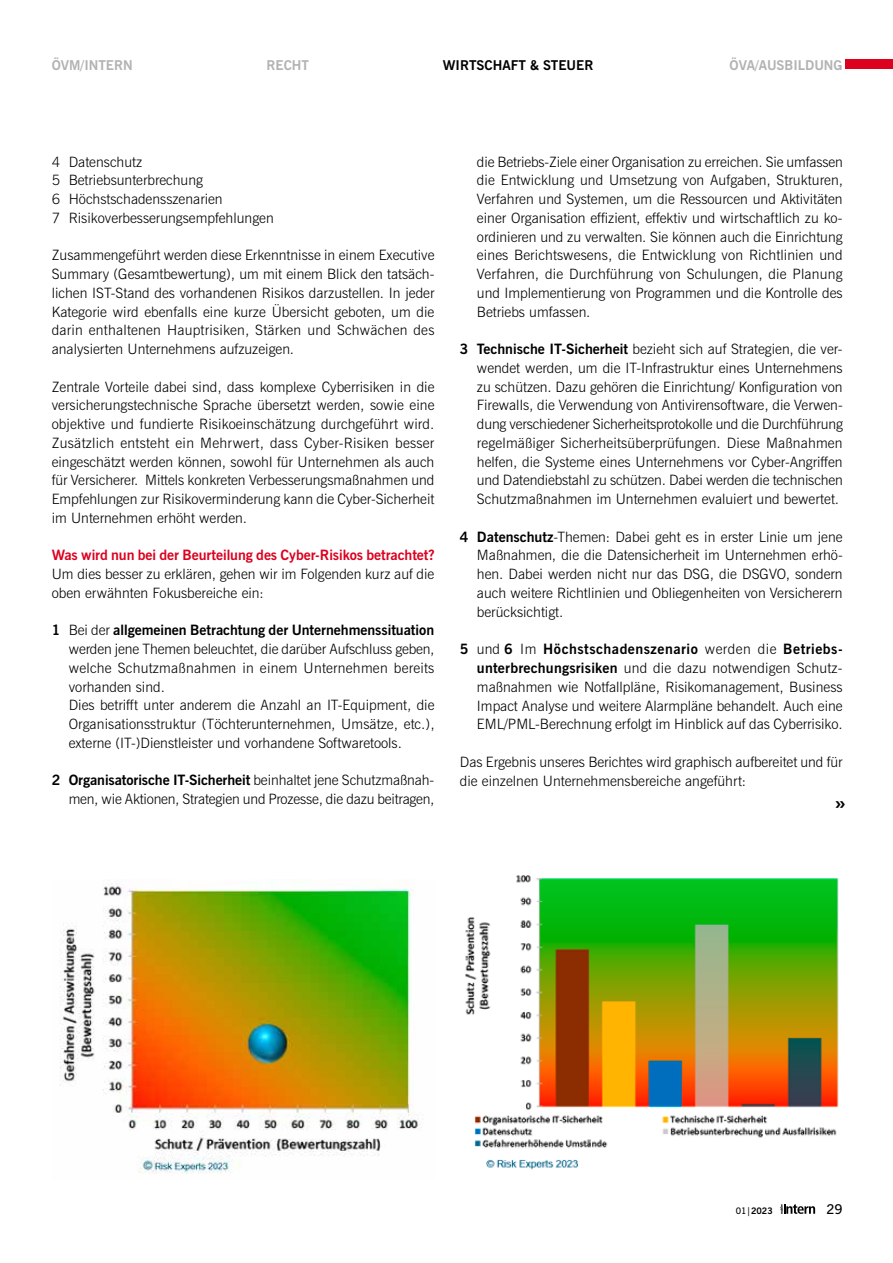
<style>
.page{position:relative;width:893px;height:1263px;background:#fff}
.page>*{position:absolute;margin:0;border:0;box-sizing:border-box;transform-origin:0 0}
.t1{font:700 21px "News Gothic BT";color:#000}
.t2{font:300 14.25px/18.8px "News Gothic BT";color:#000;text-align:justify}
.t3{font:700 14.25px "News Gothic BT";letter-spacing:-.005em;color:#dc011f}
.t4{font:700 13.5px "News Gothic BT";color:#b1b2b3}
.t5{font:700 13.5px "News Gothic BT";color:#000}
.t6{font:600 13.5px "News Gothic BT";color:#000}
.t7{font:700 9px "News Gothic BT";color:#000}
.s1{font-weight:700}
.s2{font-weight:600}
</style>
<div class="page">
<svg style="left:780px;top:1204px;width:35px;height:10px"></svg>
<div style="left:845px;top:60px;width:48px;height:9px;background:#dc011f"></div>
<img style="left:60px;top:879px;width:363px;height:295px">
<img style="left:465px;top:875px;width:374px;height:295px">
<p class="t4" style="left:52px;top:57px;width:82px">ÖVM/INTERN</p>
<p class="t4" style="left:267px;top:57px;width:44px">RECHT</p>
<p class="t5" style="left:443px;top:57px;width:152px">WIRTSCHAFT &amp; STEUER</p>
<p class="t4" style="left:730px;top:57px;width:115px">ÖVA/AUSBILDUNG</p>
<p class="t2" style="left:52px;top:152px;width:224px;text-align:left">4 Datenschutz<br>5 Betriebsunterbrechung<br>6 Höchstschadensszenarien<br>7 Risikoverbesserungsempfehlungen</p>
<p class="t2" style="left:52px;top:246px;width:384px">Zusammengeführt werden diese Erkenntnisse in einem Executive Summary (Gesamtbewertung), um mit einem Blick den tatsäch&shy;lichen IST-Stand des vorhandenen Risikos darzustellen. In jeder Kategorie wird ebenfalls eine kurze Übersicht geboten, um die darin enthaltenen Hauptrisiken, Stärken und Schwächen des analysierten Unternehmens aufzuzeigen.</p>
<p class="t2" style="left:52px;top:377px;width:384px">Zentrale Vorteile dabei sind, dass komplexe Cyberrisiken in die versicherungstechnische Sprache übersetzt werden, sowie eine objektive und fundierte Risikoeinschätzung durchgeführt wird.<br>Zusätzlich entsteht ein Mehrwert, dass Cyber-Risiken besser eingeschätzt werden können, sowohl für Unternehmen als auch für Versicherer. Mittels konkreten Verbesserungsmaßnahmen und Empfehlungen zur Risikoverminderung kann die Cyber-Sicherheit im Unternehmen erhöht werden.</p>
<p class="t3" style="left:52px;top:547px;width:384px">Was wird nun bei der Beurteilung des Cyber-Risikos betrachtet?</p>
<p class="t2" style="left:52px;top:565px;width:384px">Um dies besser zu erklären, gehen wir im Folgenden kurz auf die oben erwähnten Fokusbereiche ein:</p>
<p class="t2" style="left:69px;top:621px;width:367px;text-align:left;text-indent:-17px"><span class="s1">1</span> Bei der <span class="s1">allgemeinen Betrachtung der Unternehmenssituation </span>werden jene Themen beleuchtet, die darüber Aufschluss geben, welche Schutzmaßnahmen in einem Unternehmen bereits vorhanden sind.<br>Dies betrifft unter anderem die Anzahl an IT-Equipment, die Organisationsstruktur (Töchterunternehmen, Umsätze, etc.), externe (IT-)Dienstleister und vorhandene Softwaretools.</p>
<p class="t2" style="left:52px;top:771px;width:384px;text-align:right"><span class="s1">2 Organisatorische IT-Sicherheit</span> beinhaltet jene Schutzmaßnah&shy;men, wie Aktionen, Strategien und Prozesse, die dazu beitragen,</p>
<p class="t2" style="left:477px;top:152px;width:367px">die Betriebs-Ziele einer Organisation zu erreichen. Sie umfassen die Entwicklung und Umsetzung von Aufgaben, Strukturen, Verfahren und Systemen, um die Ressourcen und Aktivitäten einer Organisation effizient, effektiv und wirtschaftlich zu ko&shy;ordinieren und zu verwalten. Sie können auch die Einrichtung eines Berichtswesens, die Entwicklung von Richtlinien und Verfahren, die Durchführung von Schulungen, die Planung und Implementierung von Programmen und die Kontrolle des Betriebs umfassen.</p>
<p class="t2" style="left:477px;top:340px;width:367px;text-indent:-17px"><span class="s1">3 Technische IT-Sicherheit</span> bezieht sich auf Strategien, die ver&shy;wendet werden, um die IT-Infrastruktur eines Unternehmens zu schützen. Dazu gehören die Einrichtung/ Konfiguration von Firewalls, die Verwendung von Antivirensoftware, die Verwen&shy;dung verschiedener Sicherheitsprotokolle und die Durchführung regelmäßiger Sicherheitsüberprüfungen. Diese Maßnahmen helfen, die Systeme eines Unternehmens vor Cyber-Angriffen und Datendiebstahl zu schützen. Dabei werden die technischen Schutzmaßnahmen im Unternehmen evaluiert und bewertet.</p>
<p class="t2" style="left:477px;top:527px;width:367px;text-indent:-17px"><span class="s1">4 Datenschutz</span>-Themen: Dabei geht es in erster Linie um jene Maßnahmen, die die Datensicherheit im Unternehmen erhö&shy;hen. Dabei werden nicht nur das DSG, die DSGVO, sondern auch weitere Richtlinien und Obliegenheiten von Versicherern berücksichtigt.</p>
<p class="t2" style="left:477px;top:640px;width:367px;text-indent:-17px"><span class="s1">5</span> und <span class="s1">6</span> Im <span class="s1">Höchstschadenszenario</span> werden die <span class="s1">Betriebs&shy;unterbrechungsrisiken</span> und die dazu notwendigen Schutz&shy;maßnahmen wie Notfallpläne, Risikomanagement, Business Impact Analyse und weitere Alarmpläne behandelt. Auch eine EML/PML-Berechnung erfolgt im Hinblick auf das Cyberrisiko.</p>
<p class="t2" style="left:460px;top:752px;width:384px">Das Ergebnis unseres Berichtes wird graphisch aufbereitet und für die einzelnen Unternehmensbereiche angeführt:</p>
<h1 class="t1" style="left:835px;top:790px;width:13px">››</h1>
<p class="t7" style="left:736px;top:1205px;width:39px"><span class="s2">01|</span>2023</p>
<p class="t6" style="left:826px;top:1201px;width:18px">29</p>
</div>
